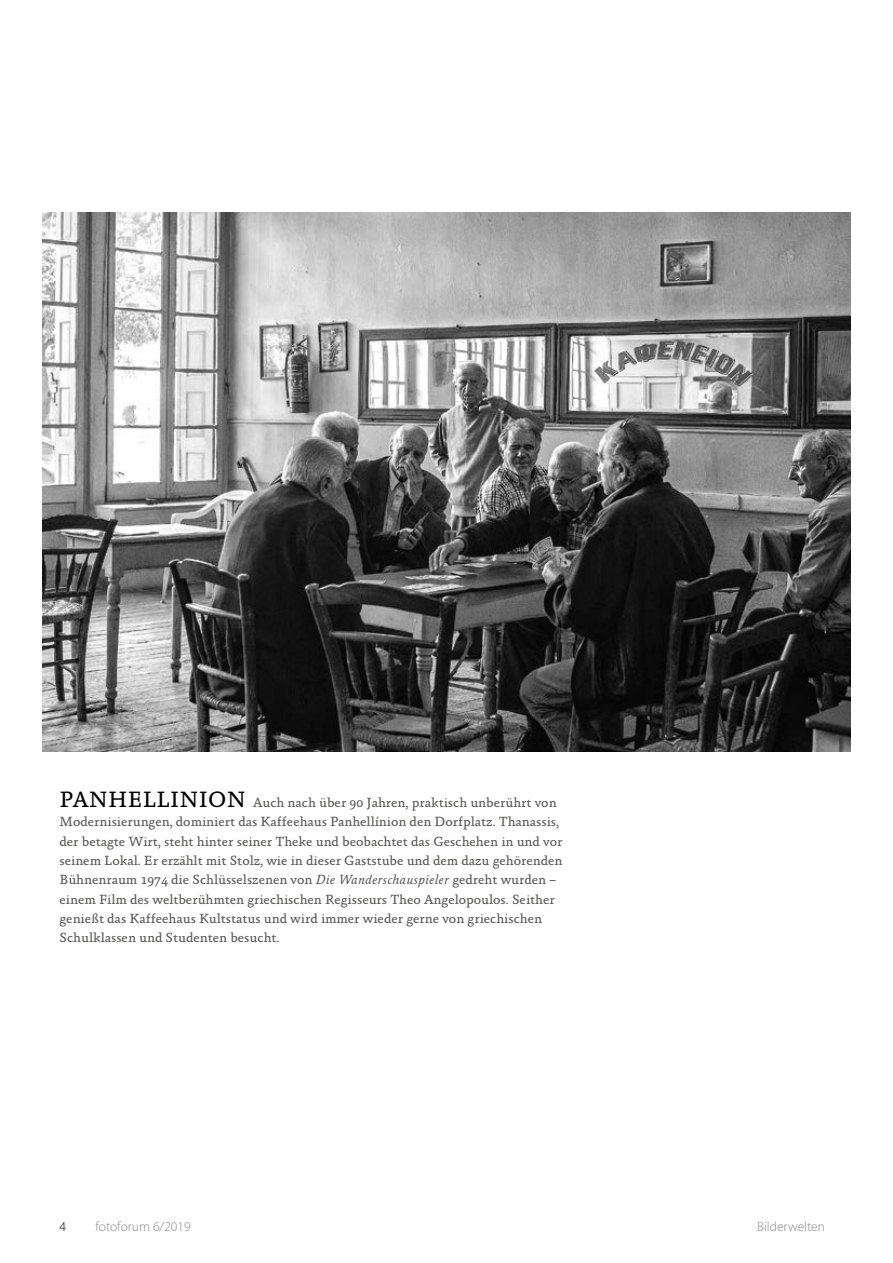
<style>
.page{position:relative;width:893px;height:1263px;background:#fff}
.page>*{position:absolute;margin:0;border:0;box-sizing:border-box;transform-origin:0 0}
.t1{font:22.5px "Absara Pro";letter-spacing:.01em;color:#000}
.t2{font:13.5px/19.4px "Absara Pro";color:#575756}
.t3{font:300 13.5px "Myriad Pro";color:#878787}
.t4{font:300 13.5px "Myriad Pro";color:#000}
.s1{font-style:italic}
</style>
<div class="page">
<img style="left:43px;top:213px;width:807px;height:539px">
<h1 class="t1" style="left:60px;top:787px;width:188px">PANHELLINION</h1>
<p class="t2" style="left:60px;top:793px;width:504px;text-indent:193px">Auch nach über 90 Jahren, praktisch unberührt von Modernisierungen, dominiert das Kaffeehaus Panhellínion den Dorfplatz. Thanassis, der betagte Wirt, steht hinter seiner Theke und beobachtet das Geschehen in und vor seinem Lokal. Er erzählt mit Stolz, wie in dieser Gaststube und dem dazu gehörenden Bühnenraum 1974 die Schlüsselszenen von <span class="s1">Die Wanderschauspieler</span> gedreht wurden – einem Film des weltberühmten griechischen Regisseurs Theo Angelopoulos. Seither genießt das Kaffeehaus Kultstatus und wird immer wieder gerne von griechischen Schulklassen und Studenten besucht.</p>
<p class="t4" style="left:60px;top:1218px;width:8px">4</p>
<p class="t3" style="left:96px;top:1218px;width:97px">fotoforum 6/2019</p>
<p class="t3" style="left:757px;top:1218px;width:69px">Bilderwelten</p>
</div>
